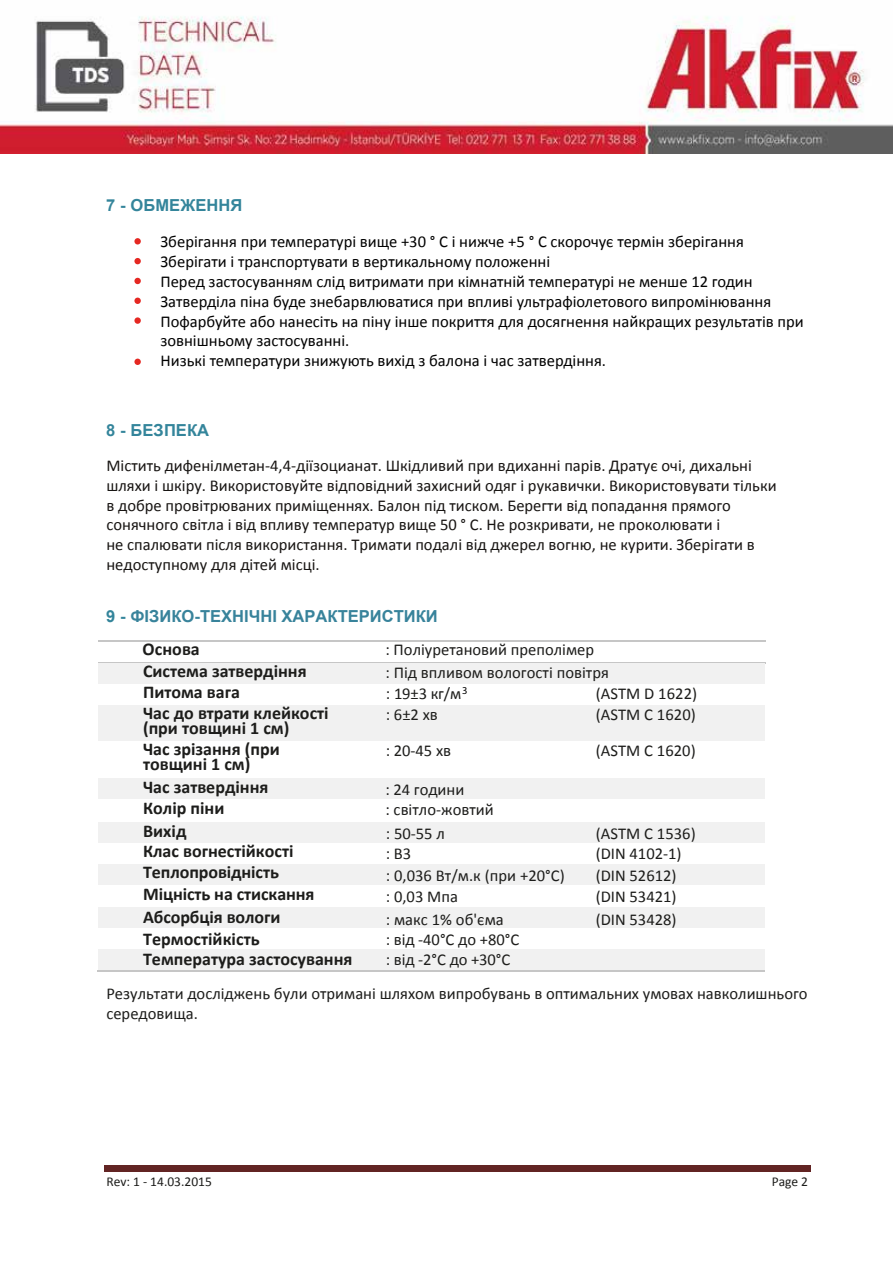
<style>
.page{position:relative;width:893px;height:1263px;background:#fff}
.page>*{position:absolute;margin:0;border:0;box-sizing:border-box;transform-origin:0 0}
.t1{font:700 18px/21px "Calibri";color:#1d1d1b}
.t2{font:16.5px/19.8px "Calibri";color:#020202}
.t3{font:16.5px/19.8px "Calibri";color:#181513}
.t4{font:16.5px/19.8px "Calibri";color:#1d1d1b}
.t5{font:700 16.5px "Arial";color:#38839b}
.t6{font:700 16.5px "Arial";letter-spacing:.005em;color:#34859b}
.t7{font:13.5px "Calibri";color:#1d1d1b}
.s1{color:#34859b}
</style>
<div class="page">
<img style="left:0;top:16px;width:893px;height:137px">
<hr style="left:104px;top:1165px;width:706px;height:4px;background:#622423">
<hr style="left:104px;top:1171px;width:706px;height:1px;background:#622423">
<div style="left:98px;top:864px;width:667px;height:21px;background:#f1f1f1"></div>
<hr style="left:98px;top:640px;width:668px;height:2px;background:#c6c6c6">
<hr style="left:98px;top:662px;width:668px;height:1px;background:#c6c6c6">
<hr style="left:97px;top:970px;width:668px;height:2px;background:#c6c6c6">
<div style="left:98px;top:908px;width:667px;height:20px;background:#f1f1f1"></div>
<div style="left:98px;top:822px;width:667px;height:20px;background:#f1f1f1"></div>
<div style="left:98px;top:705px;width:667px;height:36px;background:#f1f1f1"></div>
<div style="left:98px;top:663px;width:667px;height:20px;background:#f1f1f1"></div>
<div style="left:98px;top:950px;width:667px;height:20px;background:#f1f1f1"></div>
<div style="left:98px;top:779px;width:667px;height:20px;background:#f1f1f1"></div>
<div style="left:134px;top:258px;width:7px;height:6px;background:#e52822;border-radius:50%"></div>
<div style="left:134px;top:238px;width:7px;height:6px;background:#e52822;border-radius:50%"></div>
<div style="left:134px;top:298px;width:7px;height:6px;background:#e52822;border-radius:50%"></div>
<div style="left:134px;top:278px;width:7px;height:6px;background:#e52822;border-radius:50%"></div>
<div style="left:134px;top:359px;width:7px;height:6px;background:#e52822;border-radius:50%"></div>
<div style="left:134px;top:317px;width:7px;height:7px;background:#e52822;border-radius:50%"></div>
<p class="t6" style="left:106px;top:195px;width:138px">7 - ОБМЕЖЕННЯ</p>
<p class="t2" style="left:160px;top:232px;width:645px">Зберігання при температурі вище +30 ° C і нижче +5 ° C скорочує термін зберігання Зберігати і транспортувати в вертикальному положенні<br>Перед застосуванням слід витримати при кімнатній температурі не менше 12 годин Затверділа піна буде знебарвлюватися при впливі ультрафіолетового випромінювання Пофарбуйте або нанесіть на піну інше покриття для досягнення найкращих результатів при зовнішньому застосуванні.<br>Низькі температури знижують вихід з балона і час затвердіння.</p>
<p class="t6" style="left:106px;top:420px;width:104px">8 - БЕЗПЕКА</p>
<p class="t3" style="left:106px;top:455px;width:672px">Містить дифенілметан-4,4-діїзоцианат. Шкідливий при вдиханні парів. Дратує очі, дихальні шляхи і шкіру. Використовуйте відповідний захисний одяг і рукавички. Використовувати тільки в добре провітрюваних приміщеннях. Балон під тиском. Берегти від попадання прямого сонячного світла і від впливу температур вище 50 ° C. Не розкривати, не проколювати і<br>не спалювати після використання. Тримати подалі від джерел вогню, не курити. Зберігати в недоступному для дітей місці.</p>
<p class="t5" style="left:106px;top:605px;width:333px"><span class="s1">9 -</span> ФІЗИКО-ТЕХНІЧНІ ХАРАКТЕРИСТИКИ</p>
<p class="t1" style="left:143px;top:639px;width:59px">Основа</p>
<p class="t4" style="left:385px;top:638px;width:225px;line-height:23px">: Поліуретановий преполімер<br>: Під впливом вологості повітря</p>
<p class="t1" style="left:143px;top:661px;width:165px">Система затвердіння<br>Питома вага</p>
<p class="t4" style="left:386px;top:684px;width:83px">: 19±3 кг/м<sup>3</sup></p>
<p class="t4" style="left:596px;top:683px;width:103px">(ASTM D 1622)</p>
<p class="t1" style="left:143px;top:703px;width:187px">Час до втрати клейкості</p>
<p class="t1" style="left:143px;top:710px;width:148px;line-height:36px">(при товщині 1 см) товщині 1 см)</p>
<p class="t1" style="left:143px;top:739px;width:138px">Час зрізання (при</p>
<p class="t4" style="left:386px;top:705px;width:54px">: 6±2 хв</p>
<p class="t4" style="left:596px;top:705px;width:102px">(ASTM C 1620)</p>
<p class="t4" style="left:386px;top:741px;width:67px">: 20-45 хв</p>
<p class="t4" style="left:596px;top:741px;width:101px">(ASTM C 1620)</p>
<p class="t1" style="left:143px;top:776px;width:127px">Час затвердіння</p>
<p class="t4" style="left:385px;top:779px;width:80px">: 24 години</p>
<p class="t1" style="left:143px;top:797px;width:83px">Колір піни</p>
<p class="t4" style="left:385px;top:799px;width:110px">: світло-жовтий</p>
<p class="t1" style="left:143px;top:821px;width:45px">Вихід</p>
<p class="t4" style="left:386px;top:823px;width:61px">: 50-55 л</p>
<p class="t4" style="left:596px;top:823px;width:101px">(ASTM C 1536)</p>
<p class="t1" style="left:143px;top:841px;width:152px">Клас вогнестійкості<br>Теплопровідність</p>
<p class="t4" style="left:386px;top:844px;width:27px">: B3</p>
<p class="t4" style="left:386px;top:866px;width:180px">: 0,036 Вт/м.к (при +20°C)</p>
<p class="t4" style="left:596px;top:843px;width:87px;line-height:22px">(DIN 4102-1) (DIN 52612)</p>
<p class="t1" style="left:143px;top:883px;width:173px;line-height:22.5px">Міцність на стискання<br>Абсорбція вологи</p>
<p class="t4" style="left:386px;top:887px;width:74px">: 0,03 Мпа</p>
<p class="t4" style="left:596px;top:887px;width:82px">(DIN 53421)</p>
<p class="t4" style="left:386px;top:910px;width:120px">: макс 1% об'єма</p>
<p class="t4" style="left:596px;top:910px;width:82px">(DIN 53428)</p>
<p class="t1" style="left:143px;top:928px;width:211px;line-height:20.1px">Термостійкість<br>Температура застосування</p>
<p class="t4" style="left:386px;top:929px;width:135px">: від -40°C до +80°C : від -2°C до +30°C</p>
<p class="t4" style="left:106px;top:984px;width:703px">Результати досліджень були отримані шляхом випробувань в оптимальних умовах навколишнього середовища.</p>
<p class="t7" style="left:106px;top:1173px;width:107px">Rev: 1 - 14.03.2015</p>
<p class="t7" style="left:772px;top:1173px;width:38px">Page 2</p>
</div>
